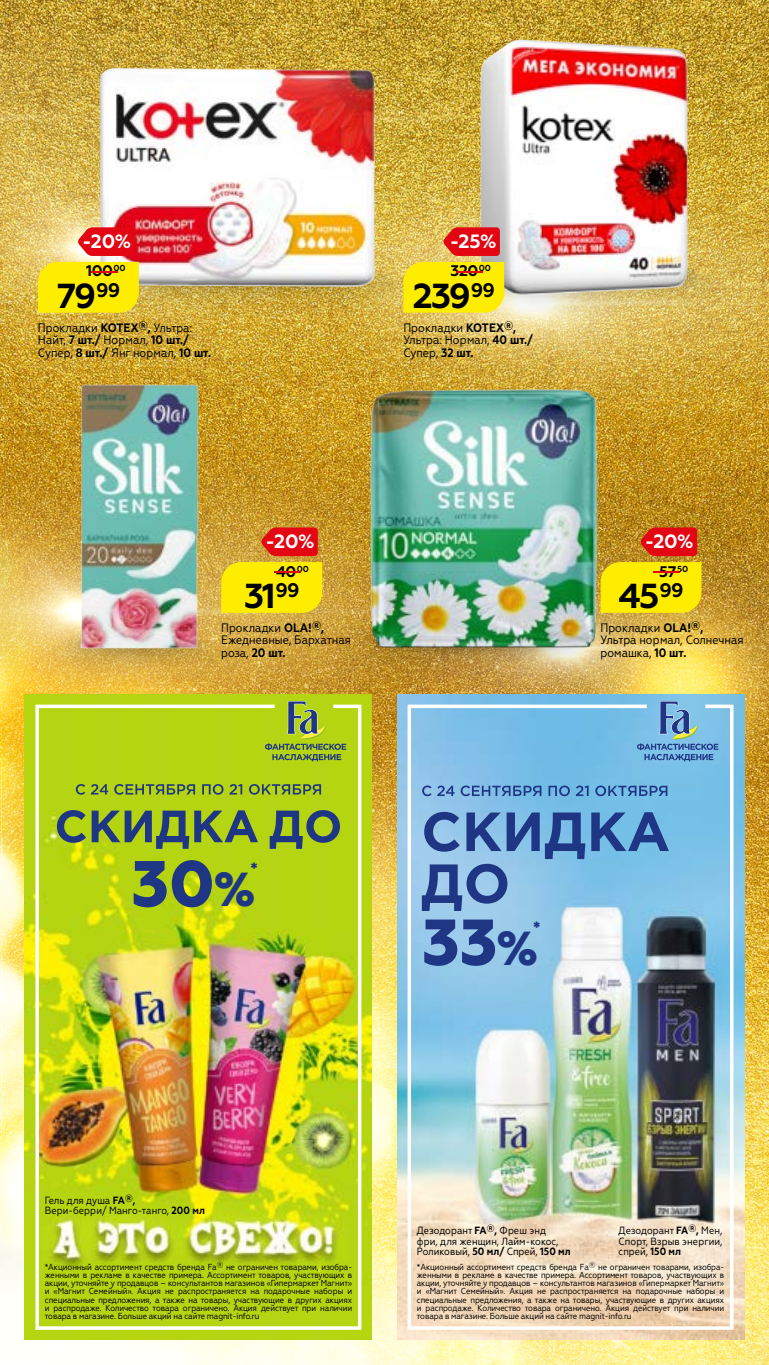
<style>
.page{position:relative;width:769px;height:1365px;background:#fff}
.page>*{position:absolute;margin:0;border:0;box-sizing:border-box;transform-origin:0 0}
.t1{font:800 64.92px "Geometria";color:#1f3685}
.t2{font:700 34.65px "Geometria";letter-spacing:-.06em;color:#000}
.t3{font:700 19.25px "Geometria";letter-spacing:-.015em;color:#fff}
.t4{font:800 16.28px "Geometria";color:#1f3685}
.t5{font:700 15.4px "Geometria";letter-spacing:-.03em;color:#000}
.t6{font:700 15.4px "Geometria";color:#e30613;scale:5.5 1}
.t7{font:12.25px/12.2px "Geometria Narrow";color:#000}
.t8{font:10.5px/10.5px "Geometria Narrow";color:#000}
.t9{font:8.75px/8.2px "Geometria Narrow";letter-spacing:-.01em;color:#000;text-align:justify}
.t10{font:700 8.75px "Geometria";color:#000}
.s1{font-weight:700}
.s2{font-size:47.6px}
</style>
<div class="page">
<img style="left:0;top:960px;width:769px;height:404px">
<img style="left:0;top:605px;width:767px;height:362px">
<img style="left:336px;top:605px;width:433px;height:355px">
<img style="left:0;top:0;width:769px;height:605px">
<img style="left:430px;top:301px;width:204px;height:17px">
<img style="left:529px;top:244px;width:205px;height:67px">
<img style="left:451px;top:34px;width:267px;height:267px">
<img style="left:269px;top:606px;width:363px;height:80px">
<img style="left:348px;top:383px;width:268px;height:267px">
<img style="left:0;top:610px;width:245px;height:75px">
<img style="left:63px;top:378px;width:161px;height:276px">
<img style="left:0;top:1198px;width:25px;height:92px">
<img style="left:0;top:572px;width:7px;height:75px">
<img style="left:0;top:245px;width:470px;height:72px">
<img style="left:91px;top:64px;width:292px;height:224px">
<img style="left:25px;top:694px;width:347px;height:645px">
<img style="left:34px;top:702px;width:329px;height:629px">
<img style="left:397px;top:694px;width:347px;height:645px">
<img style="left:406px;top:702px;width:329px;height:629px">
<svg style="left:78px;top:227px;width:57px;height:29px;background:#e51c25"></svg>
<div style="left:38px;top:262px;width:101px;height:50px;background:#ffed00"></div>
<svg style="left:443px;top:227px;width:57px;height:29px;background:#e21b1d"></svg>
<div style="left:403px;top:262px;width:101px;height:50px;background:#ffed00"></div>
<svg style="left:261px;top:527px;width:57px;height:29px;background:#e01717"></svg>
<div style="left:221px;top:562px;width:101px;height:50px;background:#ffed00"></div>
<svg style="left:640px;top:527px;width:57px;height:29px;background:#dd1514"></svg>
<div style="left:600px;top:562px;width:101px;height:50px;background:#ffed00"></div>
<h3 class="t3" style="left:82px;top:230px;width:50px">-20%</h3>
<h2 class="t2" style="left:57px;top:275px;width:65px">79<sup>99</sup></h2>
<h3 class="t5" style="left:86px;top:262px;width:41px">100<sup>00</sup></h3>
<h3 class="t6" style="left:83px;top:262px;width:9px">-</h3>
<h3 class="t3" style="left:450px;top:230px;width:48px">-25%</h3>
<h2 class="t2" style="left:413px;top:275px;width:84px">239<sup>99</sup></h2>
<h3 class="t5" style="left:451px;top:262px;width:42px">320<sup>00</sup></h3>
<h3 class="t6" style="left:448px;top:262px;width:9px">-</h3>
<h3 class="t7" style="left:38px;top:321px;width:175px">Прокладки <span class="s1">KOTEX®,</span> Ультра:<br>Найт, <span class="s1">7 шт./</span> Нормал, <span class="s1">10 шт./<br></span>Супер, <span class="s1">8 шт./</span> Янг нормал, <span class="s1">10 шт.</span></h3>
<h3 class="t7" style="left:403px;top:321px;width:131px">Прокладки <span class="s1">KOTEX®,<br></span>Ультра: Нормал, <span class="s1">40 шт./<br></span>Супер, <span class="s1">32 шт.</span></h3>
<h3 class="t3" style="left:266px;top:530px;width:50px">-20%</h3>
<h2 class="t2" style="left:244px;top:575px;width:57px">31<sup>99</sup></h2>
<h3 class="t5" style="left:276px;top:562px;width:34px">40<sup>00</sup></h3>
<h3 class="t6" style="left:266px;top:562px;width:9px">-</h3>
<h3 class="t3" style="left:645px;top:530px;width:50px">-20%</h3>
<h2 class="t2" style="left:619px;top:575px;width:66px">45<sup>99</sup></h2>
<p class="t10" style="left:677px;top:563px;width:12px">50</p>
<h3 class="t5" style="left:659px;top:562px;width:19px">57</h3>
<h3 class="t6" style="left:646px;top:562px;width:9px">-</h3>
<h3 class="t7" style="left:221px;top:621px;width:131px">Прокладки <span class="s1">OLA!®,<br></span>Ежедневные, Бархатная роза, <span class="s1">20 шт.</span></h3>
<h3 class="t7" style="left:600px;top:621px;width:145px">Прокладки <span class="s1">OLA!®,<br></span>Ультра нормал, Солнечная ромашка, <span class="s1">10 шт.</span></h3>
<h1 class="t1" style="left:131px;top:845px;width:125px">30<span class="s2">%</span></h1>
<h3 class="t4" style="left:251px;top:858px;width:8px">*</h3>
<h1 class="t1" style="left:422px;top:903px;width:117px">33<span class="s2">%</span></h1>
<h3 class="t4" style="left:534px;top:917px;width:8px">*</h3>
<p class="t8" style="left:45px;top:1194px;width:162px">Гель для душа <span class="s1">FA</span><sup>®</sup><span class="s1">,<br></span>Вери-берри/ Манго-танго, <span class="s1">200 мл</span></p>
<p class="t9" style="left:45px;top:1262px;width:309px">*Акционный ассортимент средств бренда Fa® не ограничен товарами, изобра&shy;женными в рекламе в качестве примера. Ассортимент товаров, участвующих в акции, уточняйте у продавцов – консультантов магазинов «Гипермаркет Магнит» и «Магнит Семейный». Акция не распространяется на подарочные наборы и специальные предложения, а также на товары, участвующие в других акциях и распродаже. Количество товара ограничено. Акция действует при наличии товара в магазине. Больше акций на сайте magnit-info.ru</p>
<p class="t8" style="left:417px;top:1225px;width:155px">Дезодорант <span class="s1">FA</span><sup>®</sup><span class="s1">,</span> Фреш энд<br>фри, для женщин, Лайм-кокос,<br>Роликовый, <span class="s1">50 мл/</span> Спрей, <span class="s1">150 мл</span></p>
<p class="t8" style="left:619px;top:1225px;width:105px;text-align:justify">Дезодорант <span class="s1">FA</span><sup>®</sup><span class="s1">,</span> Мен, Спорт, Взрыв энергии, спрей, <span class="s1">150 мл</span></p>
<p class="t9" style="left:417px;top:1262px;width:309px">*Акционный ассортимент средств бренда Fa® не ограничен товарами, изобра&shy;женными в рекламе в качестве примера. Ассортимент товаров, участвующих в акции, уточняйте у продавцов – консультантов магазинов «Гипермаркет Магнит» и «Магнит Семейный». Акция не распространяется на подарочные наборы и специальные предложения, а также на товары, участвующие в других акциях и распродаже. Количество товара ограничено. Акция действует при наличии товара в магазине. Больше акций на сайте magnit-info.ru</p>
</div>
